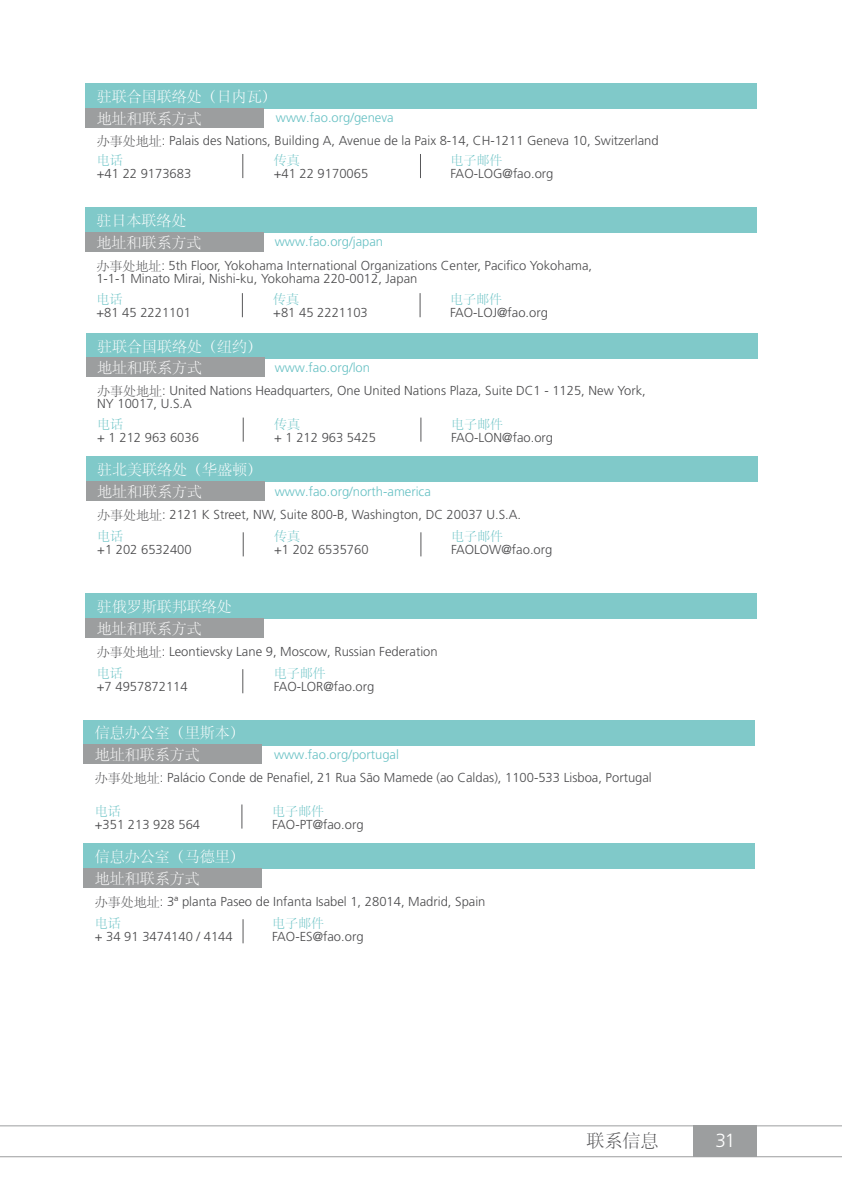
<style>
.page{position:relative;width:842px;height:1191px;background:#fff}
.page>*{position:absolute;margin:0;border:0;box-sizing:border-box;transform-origin:0 0}
.t1{font:300 19px "Frutiger LT Pro";color:#fff}
.t2{font:18px "ST Song";color:#4b4b4d}
.t3{font:15px "ST Song";color:#fff}
.t4{font:300 13px/13px "Frutiger LT Pro";color:#4b4b4d}
.t5{font:300 13px "Frutiger LT Pro";color:#68c1c4}
.t6{font:13px "ST Song";color:#68c1c4}
.s1{font-family:"ST Song";font-weight:400}
</style>
<div class="page">
<hr style="left:0;top:1125px;width:842px;height:1px;background:#9c9e9f">
<hr style="left:0;top:1156px;width:842px;height:1px;background:#9c9e9f">
<div style="left:694px;top:1125px;width:63px;height:32px;background:#9c9e9f"></div>
<div style="left:85px;top:84px;width:672px;height:25px;background:#80c9c9"></div>
<div style="left:86px;top:457px;width:672px;height:25px;background:#80c9c9"></div>
<div style="left:85px;top:108px;width:179px;height:19px;background:#9c9e9f"></div>
<div style="left:85px;top:208px;width:672px;height:25px;background:#80c9c9"></div>
<div style="left:85px;top:232px;width:179px;height:20px;background:#9c9e9f"></div>
<div style="left:86px;top:333px;width:672px;height:25px;background:#80c9c9"></div>
<div style="left:86px;top:357px;width:178px;height:20px;background:#9c9e9f"></div>
<div style="left:86px;top:481px;width:178px;height:20px;background:#9c9e9f"></div>
<svg style="left:242px;top:154px;width:1px;height:24px"></svg>
<svg style="left:420px;top:154px;width:1px;height:24px"></svg>
<svg style="left:242px;top:293px;width:1px;height:24px"></svg>
<svg style="left:420px;top:293px;width:1px;height:24px"></svg>
<svg style="left:243px;top:417px;width:1px;height:25px"></svg>
<svg style="left:420px;top:417px;width:1px;height:25px"></svg>
<svg style="left:243px;top:532px;width:1px;height:24px"></svg>
<svg style="left:420px;top:532px;width:1px;height:24px"></svg>
<div style="left:83px;top:844px;width:672px;height:25px;background:#80c9c9"></div>
<div style="left:83px;top:720px;width:672px;height:25px;background:#80c9c9"></div>
<div style="left:83px;top:744px;width:179px;height:20px;background:#9c9e9f"></div>
<div style="left:83px;top:867px;width:179px;height:20px;background:#9c9e9f"></div>
<svg style="left:241px;top:804px;width:1px;height:24px"></svg>
<svg style="left:243px;top:919px;width:1px;height:24px"></svg>
<div style="left:85px;top:594px;width:672px;height:25px;background:#80c9c9"></div>
<div style="left:85px;top:618px;width:179px;height:19px;background:#9c9e9f"></div>
<svg style="left:242px;top:669px;width:1px;height:24px"></svg>
<p class="t3" style="left:97px;top:86px;width:181px">驻联合国联络处（日内瓦）</p>
<p class="t3" style="left:97px;top:108px;width:106px">地址和联系方式</p>
<p class="t5" style="left:276px;top:110px;width:119px">www.fao.org/geneva</p>
<p class="t6" style="left:97px;top:151px;width:27px">电话</p>
<p class="t4" style="left:97px;top:167px;width:96px">+41 22 9173683</p>
<p class="t4" style="left:97px;top:134px;width:563px"><span class="s1">办事处地址</span>: Palais des Nations, Building A, Avenue de la Paix 8-14, CH-1211 Geneva 10, Switzerland</p>
<p class="t6" style="left:274px;top:151px;width:27px">传真</p>
<p class="t4" style="left:274px;top:167px;width:96px">+41 22 9170065</p>
<p class="t6" style="left:451px;top:151px;width:53px">电子邮件</p>
<p class="t4" style="left:451px;top:167px;width:104px">FAO-LOG@fao.org</p>
<p class="t3" style="left:96px;top:210px;width:91px">驻日本联络处</p>
<p class="t4" style="left:96px;top:259px;width:497px"><span class="s1">办事处地址</span>: 5th Floor, Yokohama International Organizations Center, Pacifico Yokohama,<br>1-1-1 Minato Mirai, Nishi-ku, Yokohama 220-0012, Japan</p>
<p class="t3" style="left:96px;top:232px;width:106px">地址和联系方式</p>
<p class="t5" style="left:275px;top:234px;width:110px">www.fao.org/japan</p>
<p class="t6" style="left:96px;top:290px;width:27px">电话</p>
<p class="t4" style="left:96px;top:306px;width:96px">+81 45 2221101</p>
<p class="t6" style="left:273px;top:290px;width:27px">传真</p>
<p class="t4" style="left:273px;top:306px;width:96px">+81 45 2221103</p>
<p class="t6" style="left:450px;top:290px;width:53px">电子邮件</p>
<p class="t4" style="left:450px;top:306px;width:99px">FAO-LOJ@fao.org</p>
<p class="t3" style="left:97px;top:336px;width:166px">驻联合国联络处（纽约）</p>
<p class="t4" style="left:97px;top:384px;width:550px"><span class="s1">办事处地址</span>: United Nations Headquarters, One United Nations Plaza, Suite DC1 - 1125, New York,<br>NY 10017, U.S.A</p>
<p class="t3" style="left:97px;top:357px;width:106px">地址和联系方式</p>
<p class="t5" style="left:275px;top:360px;width:97px">www.fao.org/lon</p>
<p class="t6" style="left:97px;top:415px;width:27px">电话</p>
<p class="t4" style="left:97px;top:431px;width:103px">+ 1 212 963 6036</p>
<p class="t3" style="left:97px;top:459px;width:166px">驻北美联络处（华盛顿）</p>
<p class="t6" style="left:274px;top:415px;width:27px">传真</p>
<p class="t4" style="left:274px;top:431px;width:103px">+ 1 212 963 5425</p>
<p class="t6" style="left:451px;top:415px;width:53px">电子邮件</p>
<p class="t4" style="left:451px;top:431px;width:104px">FAO-LON@fao.org</p>
<p class="t3" style="left:97px;top:481px;width:106px">地址和联系方式</p>
<p class="t5" style="left:275px;top:483px;width:158px">www.fao.org/north-america</p>
<p class="t6" style="left:97px;top:527px;width:27px">电话</p>
<p class="t4" style="left:97px;top:543px;width:96px">+1 202 6532400</p>
<p class="t4" style="left:97px;top:508px;width:425px"><span class="s1">办事处地址</span>: 2121 K Street, NW, Suite 800-B, Washington, DC 20037 U.S.A.</p>
<p class="t6" style="left:274px;top:527px;width:27px">传真</p>
<p class="t4" style="left:274px;top:543px;width:96px">+1 202 6535760</p>
<p class="t6" style="left:451px;top:527px;width:53px">电子邮件</p>
<p class="t4" style="left:451px;top:543px;width:103px">FAOLOW@fao.org</p>
<p class="t3" style="left:97px;top:596px;width:136px">驻俄罗斯联邦联络处</p>
<p class="t4" style="left:97px;top:644px;width:342px"><span class="s1">办事处地址</span>: Leontievsky Lane 9, Moscow, Russian Federation</p>
<p class="t3" style="left:97px;top:618px;width:106px">地址和联系方式</p>
<p class="t6" style="left:97px;top:664px;width:27px">电话</p>
<p class="t4" style="left:97px;top:680px;width:92px">+7 4957872114</p>
<p class="t6" style="left:274px;top:664px;width:53px">电子邮件</p>
<p class="t4" style="left:274px;top:680px;width:102px">FAO-LOR@fao.org</p>
<p class="t3" style="left:95px;top:722px;width:151px">信息办公室（里斯本）</p>
<p class="t4" style="left:95px;top:771px;width:559px"><span class="s1">办事处地址</span>: Palácio Conde de Penafiel, 21 Rua São Mamede (ao Caldas), 1100-533 Lisboa, Portugal</p>
<p class="t3" style="left:95px;top:744px;width:106px">地址和联系方式</p>
<p class="t5" style="left:274px;top:746px;width:126px">www.fao.org/portugal</p>
<p class="t6" style="left:95px;top:802px;width:27px">电话</p>
<p class="t4" style="left:95px;top:818px;width:107px">+351 213 928 564</p>
<p class="t3" style="left:95px;top:846px;width:151px">信息办公室（马德里）</p>
<p class="t6" style="left:272px;top:802px;width:53px">电子邮件</p>
<p class="t4" style="left:272px;top:818px;width:93px">FAO-PT@fao.org</p>
<p class="t3" style="left:95px;top:868px;width:106px">地址和联系方式</p>
<p class="t6" style="left:95px;top:914px;width:27px">电话</p>
<p class="t4" style="left:95px;top:930px;width:139px">+ 34 91 3474140 / 4144</p>
<p class="t4" style="left:95px;top:894px;width:392px"><span class="s1">办事处地址</span>: 3ª planta Paseo de Infanta Isabel 1, 28014, Madrid, Spain</p>
<p class="t6" style="left:272px;top:914px;width:53px">电子邮件</p>
<p class="t4" style="left:272px;top:930px;width:93px">FAO-ES@fao.org</p>
<h2 class="t2" style="left:586px;top:1128px;width:73px">联系信息</h2>
<h1 class="t1" style="left:715px;top:1129px;width:22px">31</h1>
</div>
